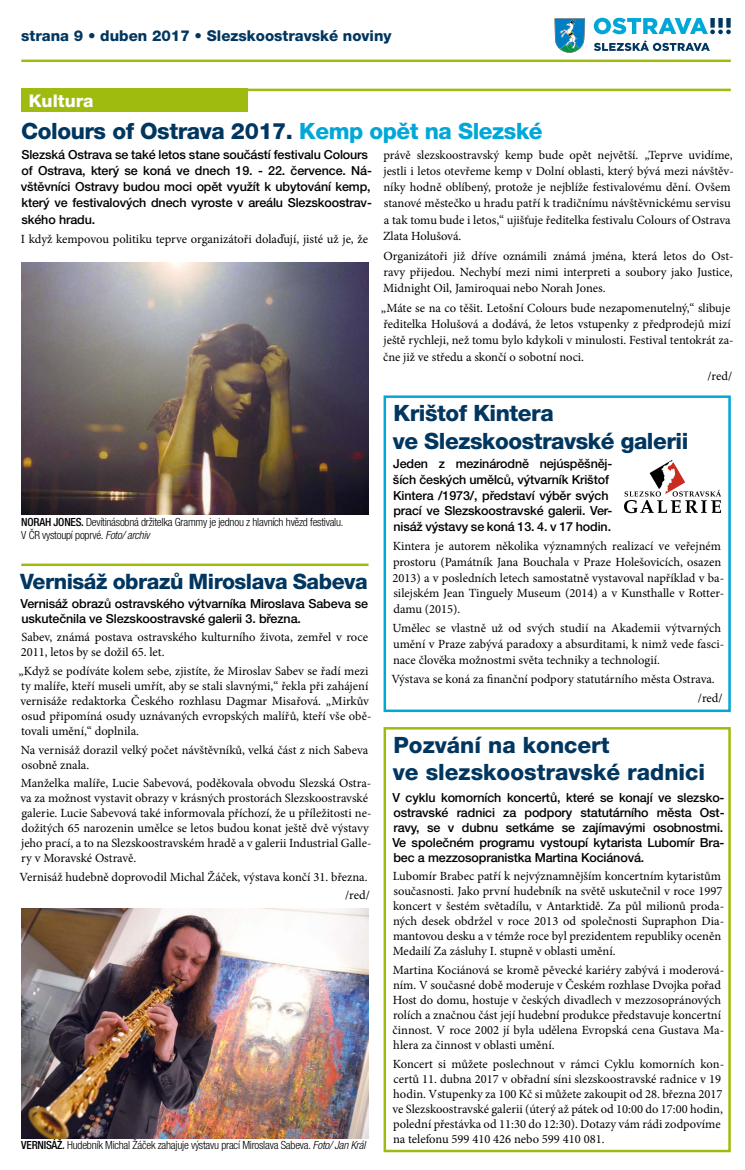
<style>
.page{position:relative;width:745px;height:1170px;background:#fff}
.page>*{position:absolute;margin:0;border:0;box-sizing:border-box;transform-origin:0 0}
.t1{font:800 22.5px/27.8px "Helvetica Neue LT Pro";letter-spacing:-.02em;color:#00365f}
.t2{font:800 22.5px/27px "Helvetica Neue LT Pro";color:#00365f}
.t3{font:800 21.25px "Helvetica Neue LT Pro";letter-spacing:-.02em;color:#00365f}
.t4{font:800 17.5px "Helvetica Neue LT Pro";color:#fff}
.t5{font:800 15px "Helvetica Neue LT Pro";color:#00365f}
.t6{font:12.5px/15px "Minion Pro";color:#000}
.t7{font:500 12.5px/15px "Helvetica Neue LT Pro";letter-spacing:-.01em;color:#000}
.t8{font:300 condensed 11.25px/13.5px "Helvetica Neue LT Pro";letter-spacing:-.02em;color:#000}
.s1{color:#00a7d7}
.s2{font-weight:500}
.s3{font-style:italic}
</style>
<div class="page">
<div style="left:383px;top:395px;width:347px;height:317px;border:2px solid #00a7d7"></div>
<svg style="left:554px;top:18px;width:31px;height:35px"></svg>
<svg style="left:593px;top:18px;width:137px;height:16px"></svg>
<svg style="left:594px;top:40px;width:115px;height:11px"></svg>
<hr style="left:21px;top:60px;width:709px;height:2px;background:#a0bb0f">
<hr style="left:21px;top:89px;width:709px;height:2px;background:#a0bb0f">
<div style="left:21px;top:89px;width:226px;height:23px;background:#a0bb0f"></div>
<svg style="left:624px;top:460px;width:96px;height:53px"></svg>
<img style="left:21px;top:262px;width:347px;height:252px">
<hr style="left:21px;top:563px;width:347px;height:3px;background:#a0bb0f">
<img style="left:21px;top:908px;width:347px;height:229px">
<div style="left:383px;top:727px;width:347px;height:425px;border:2px solid #a0bb0f"></div>
<p class="t5" style="left:21px;top:27px;width:371px">strana 9 • duben 2017 • Slezskoostravské noviny</p>
<h3 class="t4" style="left:29px;top:90px;width:66px">Kultura</h3>
<h1 class="t1" style="left:21px;top:117px;width:522px">Colours of Ostrava 2017. <span class="s1">Kemp opět na Slezské</span></h1>
<p class="t7" style="left:21px;top:146px;width:352px;line-height:16.2px">Slezská Ostrava se také letos stane součástí festivalu Colours of Ostrava, který se koná ve dnech 19. - 22. července. Ná&shy;vštěvníci Ostravy budou moci opět využít k ubytování kemp, který ve festivalových dnech vyroste v areálu Slezskoostrav&shy;ského hradu.</p>
<p class="t6" style="left:21px;top:232px;width:348px">I když kempovou politiku teprve organizátoři dolaďují, jisté už je, že</p>
<p class="t6" style="left:383px;top:146px;width:352px;line-height:16.2px">právě slezskoostravský kemp bude opět největší. „Teprve uvidíme, jestli i letos otevřeme kemp v Dolní oblasti, který bývá mezi návštěv&shy;níky hodně oblíbený, protože je nejblíže festivalovému dění. Ovšem stanové městečko u hradu patří k tradičnímu návštěvnickému servisu a tak tomu bude i letos,“ ujišťuje ředitelka festivalu Colours of Ostrava Zlata Holušová.</p>
<p class="t6" style="left:383px;top:247px;width:352px;line-height:16.2px;text-align:justify">Organizátoři již dříve oznámili známá jména, která letos do Ost&shy;ravy přijedou. Nechybí mezi nimi interpreti a soubory jako Justice, Midnight Oil, Jamiroquai nebo Norah Jones.</p>
<p class="t6" style="left:380px;top:300px;width:354px;line-height:16.2px">„Máte se na co těšit. Letošní Colours bude nezapomenutelný,“ slibuje ředitelka Holušová a dodává, že letos vstupenky z předprodejů mizí ještě rychleji, než tomu bylo kdykoli v minulosti. Festival tentokrát za&shy;čne již ve středu a skončí o sobotní noci.</p>
<p class="t6" style="left:707px;top:369px;width:26px">/red/</p>
<p class="t8" style="left:21px;top:515px;width:323px"><span class="s2">NORAH JONES.</span> Devítinásobná držitelka Grammy je jednou z hlavních hvězd festivalu.<br>V ČR vystoupí poprvé. <span class="s3">Foto/ archiv</span></p>
<h2 class="t3" style="left:20px;top:569px;width:349px">Vernisáž obrazů Miroslava Sabeva</h2>
<p class="t7" style="left:21px;top:595px;width:349px">Vernisáž obrazů ostravského výtvarníka Miroslava Sabeva se uskutečnila ve Slezskoostravské galerii 3. března.</p>
<p class="t6" style="left:21px;top:630px;width:348px">Sabev, známá postava ostravského kulturního života, zemřel v roce<br>2011, letos by se dožil 65. let.</p>
<p class="t6" style="left:19px;top:663px;width:354px">„Když se podíváte kolem sebe, zjistíte, že Miroslav Sabev se řadí mezi ty malíře, kteří museli umřít, aby se stali slavnými,“ řekla při zahájení vernisáže redaktorka Českého rozhlasu Dagmar Misařová. „Mirkův osud připomíná osudy uznávaných evropských malířů, kteří vše obě&shy;tovali umění,“ doplnila.</p>
<p class="t6" style="left:21px;top:742px;width:349px">Na vernisáž dorazil velký počet návštěvníků, velká část z nich Sabeva osobně znala.</p>
<p class="t6" style="left:20px;top:775px;width:352px">Manželka malíře, Lucie Sabevová, poděkovala obvodu Slezská Ostra&shy;va za možnost vystavit obrazy v krásných prostorách Slezskoostravské galerie. Lucie Sabevová také informovala příchozí, že u příležitosti ne&shy;dožitých 65 narozenin umělce se letos budou konat ještě dvě výstavy jeho prací, a to na Slezskoostravském hradě a v galerii Industrial Galle&shy;ry v Moravské Ostravě.</p>
<p class="t6" style="left:19px;top:867px;width:352px;line-height:18.5px;text-align:right">Vernisáž hudebně doprovodil Michal Žáček, výstava končí 31. března. /red/</p>
<p class="t8" style="left:21px;top:1138px;width:345px"><span class="s2">VERNISÁŽ.</span> Hudebník Michal Žáček zahajuje výstavu prací Miroslava Sabeva. <span class="s3">Foto/ Jan Král</span></p>
<h1 class="t1" style="left:392px;top:399px;width:297px">Krištof Kintera<br>ve Slezskoostravské galerii</h1>
<p class="t7" style="left:393px;top:455px;width:221px;line-height:15.8px">Jeden z mezinárodně nejúspěšněj&shy;ších českých umělců, výtvarník Krištof Kintera /1973/, představí výběr svých prací ve Slezskoostravské galerii. Ver&shy;nisáž výstavy se koná 13. 4. v 17 hodin.</p>
<p class="t6" style="left:392px;top:538px;width:333px;line-height:15.8px">Kintera je autorem několika významných realizací ve veřejném prostoru (Památník Jana Bouchala v Praze Holešovicích, osazen 2013) a v posledních letech samostatně vystavoval například v ba&shy;silejském Jean Tinguely Museum (2014) a v Kunsthalle v Rotter&shy;damu (2015).</p>
<p class="t6" style="left:392px;top:620px;width:333px;line-height:15.8px">Umělec se vlastně už od svých studií na Akademii výtvarných umění v Praze zabývá paradoxy a absurditami, k nimž vede fasci&shy;nace člověka možnostmi světa techniky a technologií.</p>
<p class="t6" style="left:697px;top:669px;width:26px;line-height:19.2px;text-indent:-306px">Výstava se koná za finanční podpory statutárního města Ostrava. /red/</p>
<h1 class="t2" style="left:392px;top:731px;width:314px">Pozvání na koncert<br>ve slezskoostravské radnici</h1>
<p class="t7" style="left:392px;top:789px;width:333px;text-align:justify">V cyklu komorních koncertů, které se konají ve slezsko&shy;ostravské radnici za podpory statutárního města Ost&shy;ravy, se v dubnu setkáme se zajímavými osobnostmi.<br>Ve společném programu vystoupí kytarista Lubomír Bra&shy;bec a mezzosopranistka Martina Kociánová.</p>
<p class="t6" style="left:392px;top:868px;width:332px">Lubomír Brabec patří k nejvýznamnějším koncertním kytaristům současnosti. Jako první hudebník na světě uskutečnil v roce 1997 koncert v šestém světadílu, v Antarktidě. Za půl milionů proda&shy;ných desek obdržel v roce 2013 od společnosti Supraphon Dia&shy;mantovou desku a v témže roce byl prezidentem republiky oceněn Medailí Za zásluhy I. stupně v oblasti umění.</p>
<p class="t6" style="left:392px;top:962px;width:333px">Martina Kociánová se kromě pěvecké kariéry zabývá i moderová&shy;ním. V současné době moderuje v Českém rozhlase Dvojka pořad Host do domu, hostuje v českých divadlech v mezzosopránových rolích a značnou část její hudební produkce představuje koncertní činnost. V roce 2002 jí byla udělena Evropská cena Gustava Ma&shy;hlera za činnost v oblasti umění.</p>
<p class="t6" style="left:392px;top:1056px;width:333px">Koncert si můžete poslechnout v rámci Cyklu komorních kon&shy;certů 11. dubna 2017 v obřadní síni slezskoostravské radnice v 19 hodin. Vstupenky za 100 Kč si můžete zakoupit od 28. března 2017 ve Slezskoostravské galerii (úterý až pátek od 10:00 do 17:00 hodin, polední přestávka od 11:30 do 12:30). Dotazy vám rádi zodpovíme na telefonu 599 410 426 nebo 599 410 081.</p>
</div>
